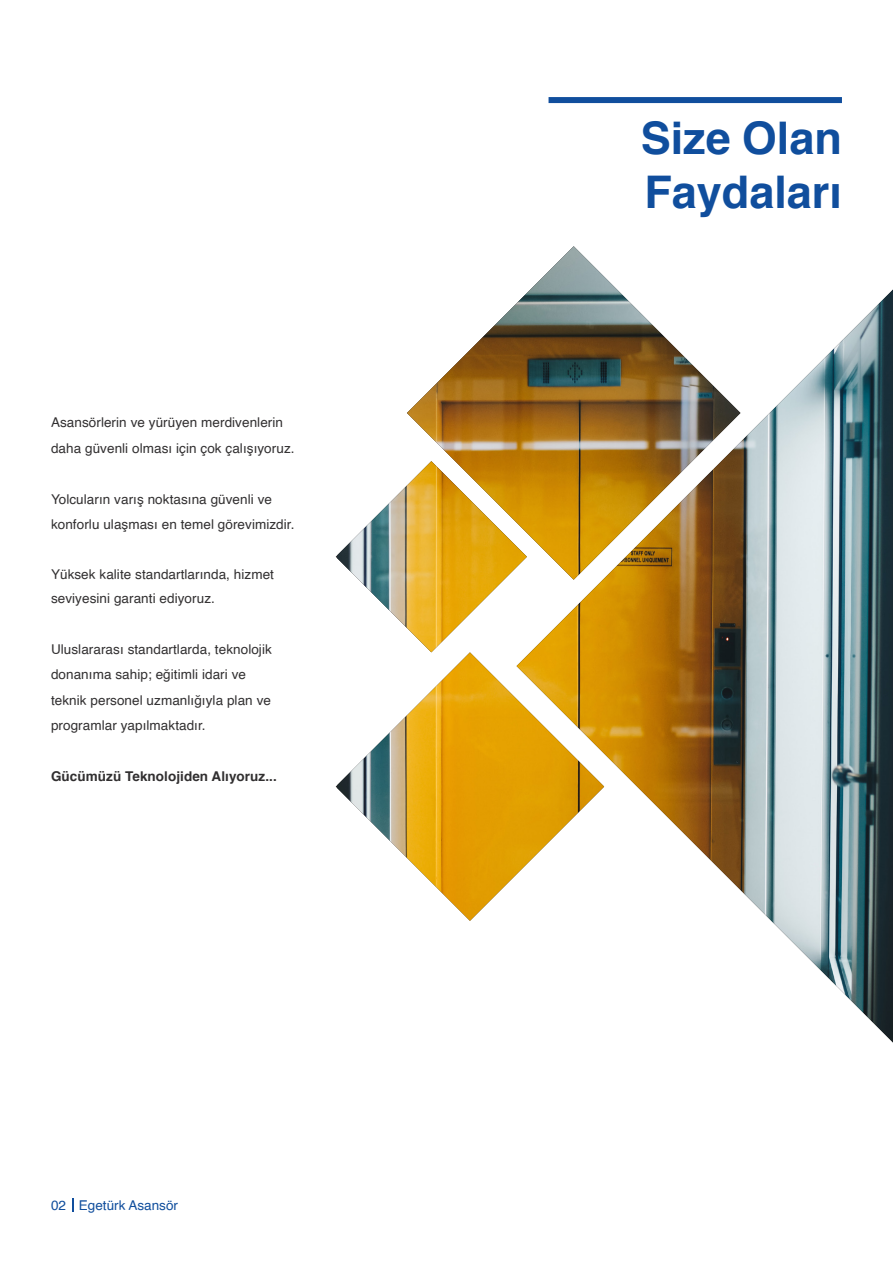
<style>
.page{position:relative;width:893px;height:1263px;background:#fff}
.page>*{position:absolute;margin:0;border:0;box-sizing:border-box;transform-origin:0 0}
.Contact{font:700 45px/54px "Helvetica";color:#104e9d}
.Contact-2{font:13.5px/25.5px "Helvetica";letter-spacing:.005em;color:#312f30}
.Contact-3{font:700 13.5px "Helvetica";letter-spacing:.005em;color:#312f30}
.Contact-4{font:13.5px "Helvetica";color:#104e9d}
</style>
<div class="page">
<img style="left:337px;top:246px;width:555px;height:796px">
<svg style="left:892px;top:289px;width:1px;height:754px"></svg>
<div style="left:549px;top:97px;width:293px;height:6px;background:#104e9d"></div>
<svg style="left:72px;top:1198px;width:1px;height:14px"></svg>
<p class="Contact-2" style="left:51px;top:410px;width:245px">Asansörlerin ve yürüyen merdivenlerin daha güvenli olması için çok çalışıyoruz.</p>
<p class="Contact-2" style="left:51px;top:487px;width:245px">Yolcuların varış noktasına güvenli ve konforlu ulaşması en temel görevimizdir.</p>
<p class="Contact-2" style="left:51px;top:562px;width:225px;line-height:24px">Yüksek kalite standartlarında, hizmet seviyesini garanti ediyoruz.</p>
<p class="Contact-2" style="left:51px;top:637px;width:222px">Uluslararası standartlarda, teknolojik donanıma sahip; eğitimli idari ve teknik personel uzmanlığıyla plan ve programlar yapılmaktadır.</p>
<p class="Contact-3" style="left:51px;top:766px;width:227px">Gücümüzü Teknolojiden Alıyoruz...</p>
<p class="Contact-4" style="left:51px;top:1195px;width:17px">02</p>
<p class="Contact-4" style="left:79px;top:1195px;width:101px">Egetürk Asansör</p>
<p class="Contact" style="left:641px;top:112px;width:203px">Size Olan<br>Faydaları</p>
</div>
